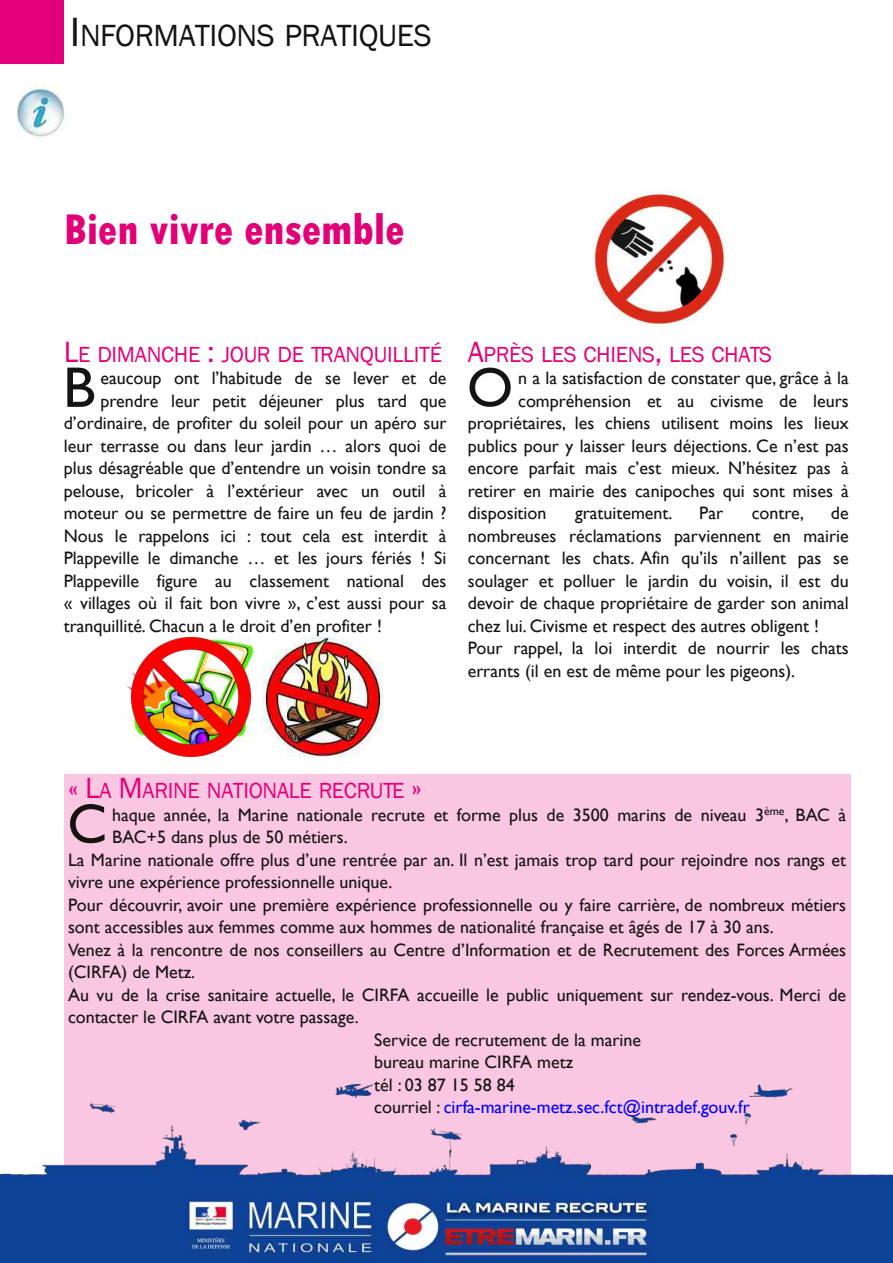
<style>
.page{position:relative;width:893px;height:1263px;background:#fff}
.page>*{position:absolute;margin:0;border:0;box-sizing:border-box;transform-origin:0 0}
.t1{font:57.45px "Gill Sans";color:#161413}
.t2{font:56.1px "Gill Sans";color:#161413}
.t3{font:800 condensed 45px "Tw Cen";color:#e20079}
.t4{font:31.5px "Franklin Gothic";letter-spacing:-.015em;color:#161413}
.t5{font:22.5px "Franklin Gothic";letter-spacing:-.015em;color:#e20079}
.t6{font:18px/22.5px "Gill Sans";color:#161413}
.t7{font:18px "Gill Sans";color:#00f}
.s1{font-size:42px}
.s2{font-size:30px}
.s3{color:#161413}
</style>
<div class="page">
<div style="left:0;top:0;width:64px;height:64px;background:#e20079"></div>
<img style="left:17px;top:85px;width:49px;height:54px">
<div style="left:64px;top:774px;width:786px;height:425px;background:#f9c7e2"></div>
<img style="left:0;top:1084px;width:893px;height:179px">
<img style="left:264px;top:638px;width:119px;height:119px">
<img style="left:128px;top:645px;width:127px;height:78px">
<img style="left:132px;top:638px;width:119px;height:119px">
<img style="left:592px;top:191px;width:135px;height:135px">
<img style="left:669px;top:261px;width:40px;height:45px">
<img style="left:679px;top:279px;width:36px;height:33px">
<h3 class="t4" style="left:70px;top:17px;width:363px"><span class="s1">I</span>NFORMATIONS PRATIQUES</h3>
<h3 class="t3" style="left:64px;top:204px;width:342px">Bien vivre ensemble</h3>
<p class="t5" style="left:64px;top:341px;width:380px"><span class="s2">L</span>E DIMANCHE <span class="s2">:</span> JOUR DE TRANQUILLITÉ</p>
<h1 class="t1" style="left:63px;top:353px;width:34px">B</h1>
<p class="t6" style="left:100px;top:367px;width:348px">eaucoup ont l’habitude de se lever et de</p>
<p class="t6" style="left:100px;top:389px;width:348px">prendre leur petit déjeuner plus tard que</p>
<p class="t6" style="left:64px;top:412px;width:384px">d’ordinaire, de profiter du soleil pour un apéro sur</p>
<p class="t6" style="left:64px;top:434px;width:384px">leur terrasse ou dans leur jardin … alors quoi de</p>
<p class="t6" style="left:64px;top:457px;width:384px">plus désagréable que d’entendre un voisin tondre sa</p>
<p class="t6" style="left:64px;top:479px;width:384px">pelouse, bricoler à l’extérieur avec un outil à</p>
<p class="t6" style="left:64px;top:502px;width:384px">moteur ou se permettre de faire un feu de jardin ?</p>
<p class="t6" style="left:64px;top:524px;width:384px">Nous le rappelons ici : tout cela est interdit à</p>
<p class="t6" style="left:64px;top:547px;width:384px">Plappeville le dimanche … et les jours fériés ! Si</p>
<p class="t6" style="left:64px;top:569px;width:384px">Plappeville figure au classement national des</p>
<p class="t6" style="left:64px;top:592px;width:384px">« villages où il fait bon vivre », c’est aussi pour sa</p>
<p class="t6" style="left:64px;top:614px;width:320px">tranquillité. Chacun a le droit d’en profiter !</p>
<p class="t5" style="left:468px;top:341px;width:306px"><span class="s2">A</span>PRÈS LES CHIENS<span class="s2">,</span> LES CHATS</p>
<h2 class="t2" style="left:467px;top:354px;width:48px">O</h2>
<p class="t6" style="left:518px;top:367px;width:332px">n a la satisfaction de constater que, grâce à la</p>
<p class="t6" style="left:518px;top:389px;width:332px">compréhension et au civisme de leurs</p>
<p class="t6" style="left:468px;top:412px;width:382px">propriétaires, les chiens utilisent moins les lieux</p>
<p class="t6" style="left:468px;top:434px;width:382px">publics pour y laisser leurs déjections. Ce n’est pas</p>
<p class="t6" style="left:468px;top:457px;width:382px">encore parfait mais c’est mieux. N’hésitez pas à</p>
<p class="t6" style="left:468px;top:479px;width:382px">retirer en mairie des canipoches qui sont mises à</p>
<p class="t6" style="left:468px;top:502px;width:80px">disposition</p>
<p class="t6" style="left:575px;top:502px;width:99px">gratuitement.</p>
<p class="t6" style="left:699px;top:502px;width:25px">Par</p>
<p class="t6" style="left:752px;top:502px;width:54px">contre,</p>
<p class="t6" style="left:468px;top:502px;width:382px;text-indent:363px">de nombreuses réclamations parviennent en mairie concernant les chats. Afin qu’ils n’aillent pas se soulager et polluer le jardin du voisin, il est du devoir de chaque propriétaire de garder son animal chez lui. Civisme et respect des autres obligent !<br>Pour rappel, la loi interdit de nourrir les chats errants (il en est de même pour les pigeons).</p>
<p class="t5" style="left:68px;top:778px;width:355px"><span class="s2">« L</span>A <span class="s2">M</span>ARINE NATIONALE RECRUTE <span class="s2">»</span></p>
<h2 class="t2" style="left:67px;top:791px;width:41px">C</h2>
<p class="t6" style="left:112px;top:803px;width:736px">haque année, la Marine nationale recrute et forme plus de 3500 marins de niveau 3<sup>ème</sup>, BAC à</p>
<p class="t6" style="left:112px;top:826px;width:237px">BAC+5 dans plus de 50 métiers.</p>
<p class="t6" style="left:68px;top:848px;width:780px">La Marine nationale offre plus d’une rentrée par an. Il n’est jamais trop tard pour rejoindre nos rangs et</p>
<p class="t6" style="left:68px;top:871px;width:326px">vivre une expérience professionnelle unique.</p>
<p class="t6" style="left:68px;top:893px;width:780px">Pour découvrir, avoir une première expérience professionnelle ou y faire carrière, de nombreux métiers</p>
<p class="t6" style="left:68px;top:916px;width:707px">sont accessibles aux femmes comme aux hommes de nationalité française et âgés de 17 à 30 ans.</p>
<p class="t6" style="left:68px;top:938px;width:780px">Venez à la rencontre de nos conseillers au Centre d’Information et de Recrutement des Forces Armées</p>
<p class="t6" style="left:68px;top:961px;width:129px">(CIRFA) de Metz.</p>
<p class="t6" style="left:68px;top:983px;width:780px">Au vu de la crise sanitaire actuelle, le CIRFA accueille le public uniquement sur rendez-vous. Merci de</p>
<p class="t6" style="left:68px;top:1006px;width:292px">contacter le CIRFA avant votre passage.</p>
<p class="t6" style="left:374px;top:1028px;width:268px">Service de recrutement de la marine</p>
<p class="t6" style="left:374px;top:1051px;width:200px">bureau marine CIRFA metz</p>
<p class="t6" style="left:374px;top:1073px;width:142px">tél : 03 87 15 58 84</p>
<p class="t7" style="left:374px;top:1096px;width:377px"><span class="s3">courriel :</span> cirfa-marine-metz.sec.fct@intradef.gouv.fr</p>
</div>
